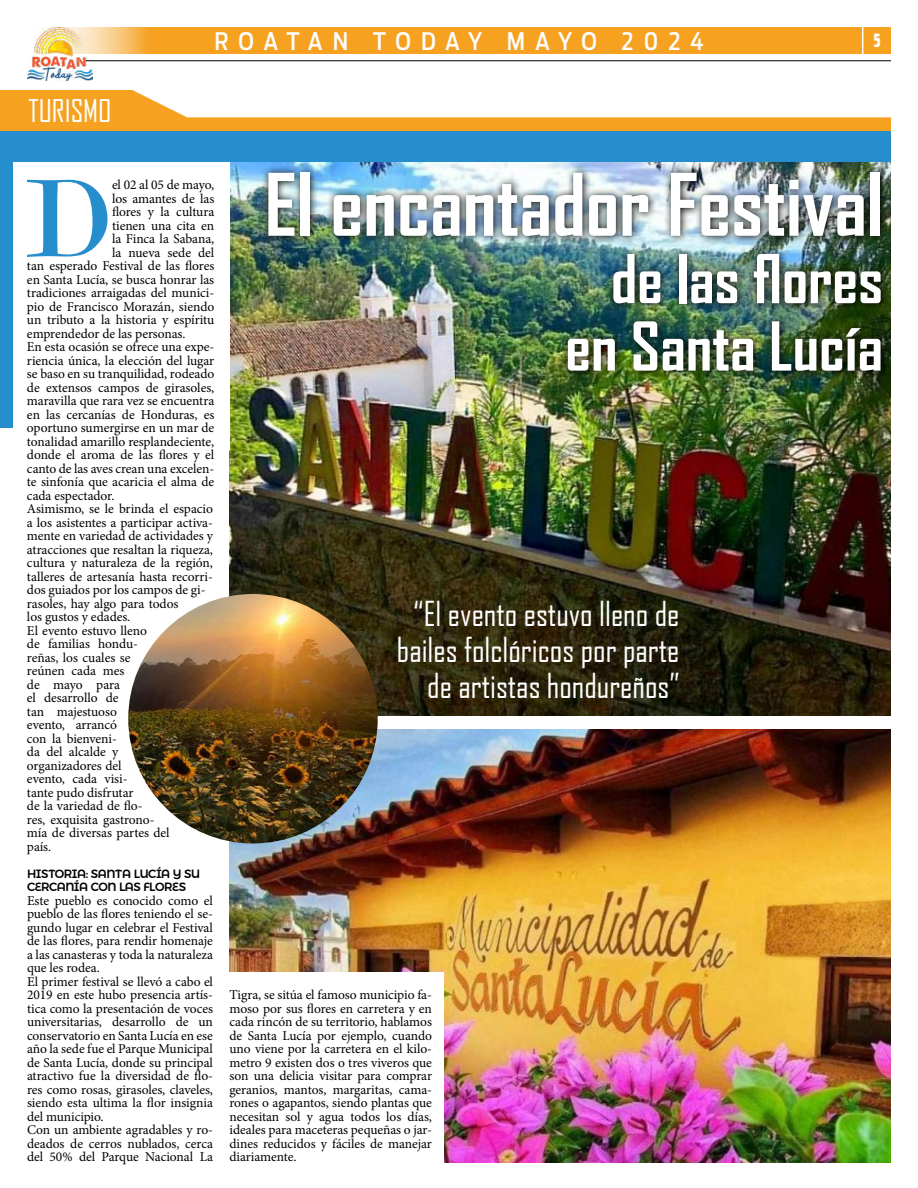
<style>
.page{position:relative;width:918px;height:1188px;background:#fff}
.page>*{position:absolute;margin:0;border:0;box-sizing:border-box;transform-origin:0 0}
.t1{font:113.7px "Modern 20 BT Roman B";color:#278ecd}
.t2{font:700 82.5px "Agency FB";color:#fff}
.t3{font:700 64.5px/67.3px "Agency FB";color:#fff;text-align:right}
.t4{font:33px/36px "Agency FB";color:#fff;text-align:right}
.t5{font:30px "Agency FB";color:#fff}
.t6{font:500 condensed 24px "Ford Antenna";letter-spacing:.395em;color:#fff}
.t7{font:18px "Ford Antenna Black Cmp";color:#fff}
.t8{font:13.5px/13.5px "Minion Pro";letter-spacing:-.005em;color:#000}
.t9{font:500 12px/13.5px "Montserrat Alternates";letter-spacing:-.04em;color:#000}
</style>
<div class="page">
<div style="left:0;top:90px;width:891px;height:338px;background:#278ecd"></div>
<img style="left:230px;top:162px;width:661px;height:554px">
<img style="left:261px;top:166px;width:629px;height:214px">
<div style="left:0;top:90px;width:891px;height:41px;background:#f6a120"></div>
<div style="left:132px;top:90px;width:759px;height:27px;background:#fff"></div>
<div style="left:27px;top:27px;width:864px;height:27px;background:#f6a120"></div>
<svg style="left:862px;top:27px;width:1px;height:27px"></svg>
<hr style="left:86px;top:60px;width:805px;height:1px;background:#010202">
<img style="left:27px;top:27px;width:65px;height:54px">
<div style="left:13px;top:162px;width:217px;height:287px;background:#fff"></div>
<img style="left:230px;top:729px;width:661px;height:434px">
<img style="left:128px;top:594px;width:250px;height:249px;border-radius:125px">
<div style="left:221px;top:972px;width:223px;height:202px;background:#fff"></div>
<h3 class="t5" style="left:28px;top:93px;width:85px">TURISMO</h3>
<h3 class="t6" style="left:214px;top:20px;width:491px">ROATAN TODAY MAYO 2024</h3>
<h3 class="t7" style="left:874px;top:25px;width:8px">5</h3>
<h1 class="t1" style="left:26px;top:149px;width:88px">D</h1>
<p class="t8" style="left:112px;top:178px;width:104px">el 02 al 05 de mayo,</p>
<p class="t8" style="left:112px;top:192px;width:104px">los amantes de las</p>
<p class="t8" style="left:112px;top:205px;width:104px">flores y la cultura</p>
<p class="t8" style="left:112px;top:219px;width:104px">tienen una cita en</p>
<p class="t8" style="left:112px;top:232px;width:104px">la Finca la Sabana,</p>
<p class="t8" style="left:112px;top:246px;width:104px">la nueva sede del</p>
<p class="t8" style="left:27px;top:259px;width:189px">tan esperado Festival de las flores</p>
<p class="t8" style="left:27px;top:273px;width:189px">en Santa Lucía, se busca honrar las</p>
<p class="t8" style="left:27px;top:286px;width:189px">tradiciones arraigadas del munici-</p>
<p class="t8" style="left:27px;top:300px;width:189px">pio de Francisco Morazán, siendo</p>
<p class="t8" style="left:27px;top:313px;width:189px">un tributo a la historia y espíritu</p>
<p class="t8" style="left:27px;top:327px;width:160px">emprendedor de las personas.</p>
<p class="t8" style="left:27px;top:340px;width:189px">En esta ocasión se ofrece una expe-</p>
<p class="t8" style="left:27px;top:354px;width:189px">riencia única, la elección del lugar</p>
<p class="t8" style="left:27px;top:367px;width:189px">se baso en su tranquilidad, rodeado</p>
<p class="t8" style="left:27px;top:381px;width:189px">de extensos campos de girasoles,</p>
<p class="t8" style="left:27px;top:394px;width:189px">maravilla que rara vez se encuentra</p>
<p class="t8" style="left:27px;top:408px;width:189px">en las cercanías de Honduras, es</p>
<p class="t8" style="left:27px;top:421px;width:189px">oportuno sumergirse en un mar de</p>
<p class="t8" style="left:27px;top:435px;width:189px">tonalidad amarillo resplandeciente,</p>
<p class="t8" style="left:27px;top:448px;width:189px">donde el aroma de las flores y el</p>
<p class="t8" style="left:27px;top:462px;width:189px">canto de las aves crean una excelen-</p>
<p class="t8" style="left:27px;top:475px;width:189px">te sinfonía que acaricia el alma de</p>
<p class="t8" style="left:27px;top:489px;width:89px">cada espectador.</p>
<p class="t8" style="left:27px;top:502px;width:187px">Asimismo, se le brinda el espacio</p>
<p class="t8" style="left:27px;top:516px;width:187px">a los asistentes a participar activa-</p>
<p class="t8" style="left:27px;top:529px;width:187px">mente en variedad de actividades y</p>
<p class="t8" style="left:27px;top:543px;width:188px">atracciones que resaltan la riqueza,</p>
<p class="t8" style="left:27px;top:556px;width:188px">cultura y naturaleza de la región,</p>
<p class="t8" style="left:27px;top:570px;width:188px">talleres de artesanía hasta recorri-</p>
<p class="t8" style="left:27px;top:583px;width:180px">dos guiados por los campos de gi-</p>
<p class="t8" style="left:27px;top:597px;width:153px">rasoles, hay algo para todos</p>
<p class="t8" style="left:27px;top:610px;width:105px">los gustos y edades.</p>
<p class="t8" style="left:27px;top:624px;width:122px">El evento estuvo lleno</p>
<p class="t8" style="left:27px;top:637px;width:113px">de familias hondu-</p>
<p class="t8" style="left:27px;top:651px;width:105px">reñas, los cuales se</p>
<p class="t8" style="left:27px;top:664px;width:99px">reúnen cada mes</p>
<p class="t8" style="left:27px;top:678px;width:95px">de mayo para</p>
<p class="t8" style="left:27px;top:691px;width:93px">el desarrollo de</p>
<p class="t8" style="left:27px;top:705px;width:92px">tan majestuoso</p>
<p class="t8" style="left:27px;top:718px;width:92px">evento, arrancó</p>
<p class="t8" style="left:27px;top:732px;width:91px">con la bienveni-</p>
<p class="t8" style="left:27px;top:745px;width:93px">da del alcalde y</p>
<p class="t8" style="left:27px;top:759px;width:96px">organizadores del</p>
<p class="t8" style="left:27px;top:772px;width:102px">evento, cada visi-</p>
<p class="t8" style="left:27px;top:786px;width:108px">tante pudo disfrutar</p>
<p class="t8" style="left:27px;top:799px;width:117px">de la variedad de flo-</p>
<p class="t8" style="left:27px;top:813px;width:129px">res, exquisita gastrono-</p>
<p class="t8" style="left:27px;top:826px;width:144px">mía de diversas partes del</p>
<p class="t8" style="left:27px;top:840px;width:26px">país.</p>
<p class="t9" style="left:27px;top:866px;width:175px">HISTORIA: SANTA LUCÍA Y SU<br>CERCANÍA CON LAS FLORES</p>
<p class="t8" style="left:27px;top:894px;width:188px">Este pueblo es conocido como el pueblo de las flores teniendo el se&shy;gundo lugar en celebrar el Festival de las flores, para rendir homenaje a las canasteras y toda la naturaleza que les rodea.<br>El primer festival se llevó a cabo el<br>2019 en este hubo presencia artís&shy;tica como la presentación de voces universitarias, desarrollo de un conservatorio en Santa Lucía en ese año la sede fue el Parque Municipal de Santa Lucía, donde su principal atractivo fue la diversidad de flo&shy;res como rosas, girasoles, claveles, siendo esta ultima la flor insignia del municipio.<br>Con un ambiente agradables y ro&shy;deados de cerros nublados, cerca del 50% del Parque Nacional La</p>
<h2 class="t2" style="left:265px;top:154px;width:620px">El encantador Festival</h2>
<h3 class="t3" style="left:565px;top:244px;width:319px">de las flores en Santa Lucía</h3>
<h3 class="t4" style="left:397px;top:595px;width:284px">“El evento estuvo lleno de bailes folclóricos por parte de artistas hondureños”</h3>
<p class="t8" style="left:230px;top:988px;width:204px;text-align:justify">Tigra, se sitúa el famoso municipio fa&shy;moso por sus flores en carretera y en cada rincón de su territorio, hablamos de Santa Lucía por ejemplo, cuando uno viene por la carretera en el kilo&shy;metro 9 existen dos o tres viveros que son una delicia visitar para comprar geranios, mantos, margaritas, cama&shy;rones o agapantos, siendo plantas que necesitan sol y agua todos los días, ideales para maceteras pequeñas o jar&shy;dines reducidos y fáciles de manejar diariamente.</p>
</div>
